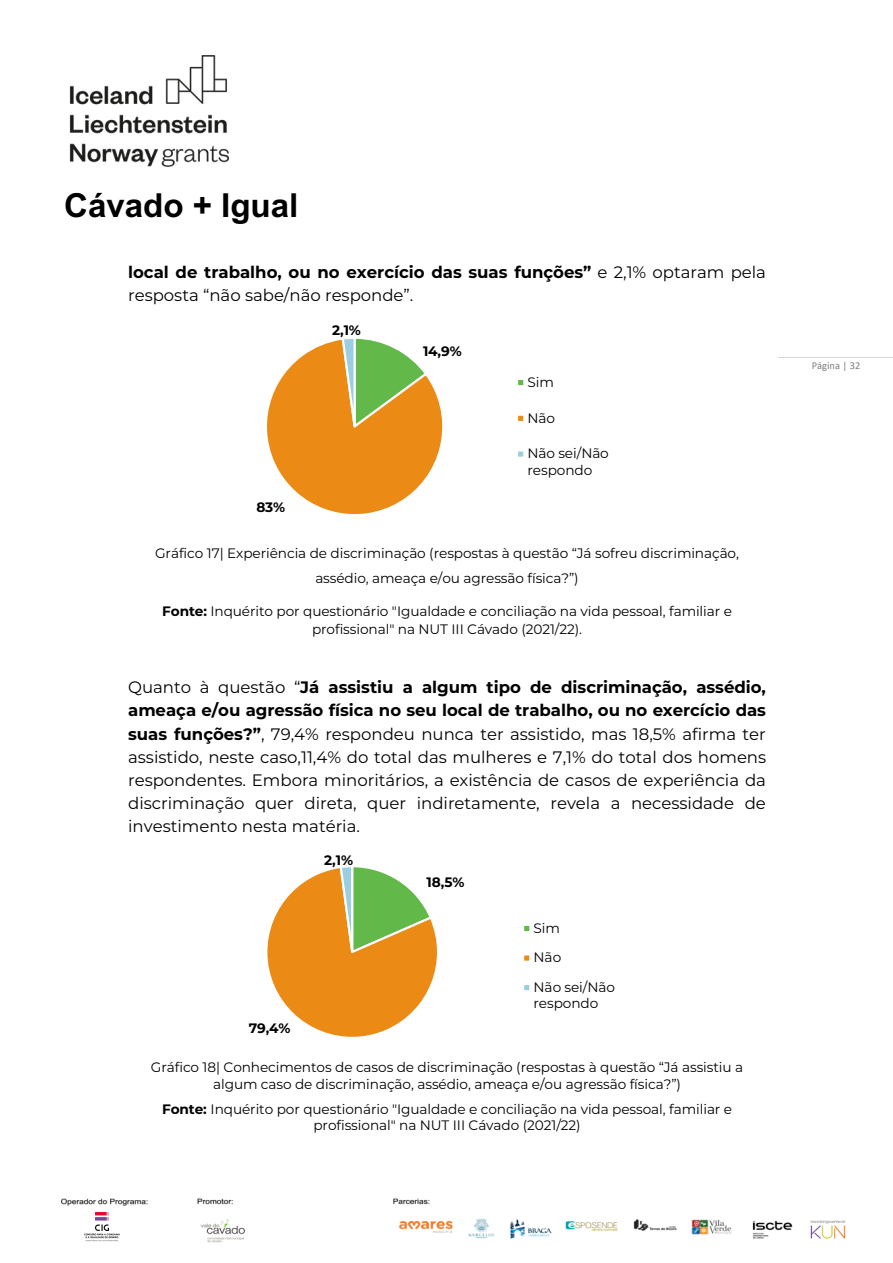
<style>
.page{position:relative;width:893px;height:1263px;background:#fff}
.page>*{position:absolute;margin:0;border:0;box-sizing:border-box;transform-origin:0 0}
.t1{font:700 33.15px "Arial";color:#000}
.t2{font:16.5px/23.1px "Montserrat";color:#000}
.t3{font:13.65px/16.5px "Montserrat";letter-spacing:-.01em;color:#000;text-align:center}
.t4{font:700 13.65px "Montserrat";letter-spacing:-.005em;color:#000}
.t5{font:10.5px "Calibri";color:#7f7f7f}
.s1{font-weight:700}
</style>
<div class="page">
<img style="left:60px;top:1198px;width:786px;height:45px">
<img style="left:69px;top:55px;width:160px;height:111px">
<hr style="left:778px;top:357px;width:115px;height:1px;background:#d8d8d8">
<img style="left:83px;top:1210px;width:39px;height:32px">
<svg style="left:267px;top:338px;width:176px;height:177px"></svg>
<div style="left:517px;top:379px;width:7px;height:7px;background:#62b949"></div>
<div style="left:516px;top:378px;width:9px;height:9px;border:2px solid #fff"></div>
<div style="left:517px;top:415px;width:7px;height:7px;background:#eb8b16"></div>
<div style="left:516px;top:413px;width:9px;height:10px;border:2px solid #fff"></div>
<div style="left:517px;top:450px;width:7px;height:8px;background:#9dcde0"></div>
<div style="left:516px;top:449px;width:9px;height:10px;border:2px solid #fff"></div>
<svg style="left:267px;top:867px;width:170px;height:170px"></svg>
<div style="left:523px;top:925px;width:7px;height:7px;background:#62b949"></div>
<div style="left:522px;top:924px;width:10px;height:9px;border:2px solid #fff"></div>
<div style="left:523px;top:954px;width:7px;height:8px;background:#eb8b16"></div>
<div style="left:522px;top:953px;width:10px;height:10px;border:2px solid #fff"></div>
<div style="left:523px;top:984px;width:7px;height:7px;background:#9dcde0"></div>
<div style="left:522px;top:983px;width:10px;height:9px;border:2px solid #fff"></div>
<h1 class="t1" style="left:64px;top:182px;width:245px">!"#$%&amp;'(')*+$,'</h1>
<p class="t2" style="left:128px;top:260px;width:639px"><span class="s1">local de trabalho, ou no exercício das suas funções”</span> e 2,1% optaram pela resposta “não sabe/não responde”.</p>
<p class="t4" style="left:332px;top:320px;width:30px">2,1%</p>
<p class="t4" style="left:256px;top:497px;width:30px">83%</p>
<p class="t4" style="left:423px;top:341px;width:40px">14,9%</p>
<p class="t3" style="left:527px;top:373px;width:28px">Sim</p>
<p class="t3" style="left:527px;top:409px;width:29px">Não</p>
<p class="t3" style="left:527px;top:445px;width:83px;text-align:left">Não sei/Não respondo</p>
<p class="t3" style="left:155px;top:540px;width:585px;line-height:24.5px">Gráfico 17| Experiência de discriminação (respostas à questão “Já sofreu discriminação, assédio, ameaça e/ou agressão física?”)</p>
<p class="t3" style="left:162px;top:602px;width:571px;line-height:17.7px"><span class="s1">Fonte:</span> Inquérito por questionário "Igualdade e conciliação na vida pessoal, familiar e profissional" na NUT III Cávado (2021/22).</p>
<p class="t2" style="left:128px;top:675px;width:640px;text-align:justify">Quanto à questão “<span class="s1">Já assistiu a algum tipo de discriminação, assédio, ameaça e/ou agressão física no seu local de trabalho, ou no exercício das suas funções?”</span>, 79,4% respondeu nunca ter assistido, mas 18,5% afirma ter assistido, neste caso,11,4% do total das mulheres e 7,1% do total dos homens respondentes. Embora minoritários, a existência de casos de experiência da discriminação quer direta, quer indiretamente, revela a necessidade de investimento nesta matéria.</p>
<p class="t4" style="left:324px;top:850px;width:30px">2,1%</p>
<p class="t4" style="left:249px;top:1018px;width:43px">79,4%</p>
<p class="t4" style="left:427px;top:872px;width:39px">18,5%</p>
<p class="t3" style="left:534px;top:913px;width:83px;line-height:29.5px;text-align:left">Sim<br>Não<br>Não sei/Não</p>
<p class="t3" style="left:534px;top:995px;width:66px">respondo</p>
<p class="t3" style="left:151px;top:1058px;width:594px">Gráfico 18| Conhecimentos de casos de discriminação (respostas à questão “Já assistiu a algum caso de discriminação, assédio, ameaça e/ou agressão física?”)</p>
<p class="t3" style="left:162px;top:1100px;width:572px"><span class="s1">Fonte:</span> Inquérito por questionário "Igualdade e conciliação na vida pessoal, familiar e profissional" na NUT III Cávado (2021/22)</p>
<p class="t5" style="left:812px;top:359px;width:50px">"#$%&amp;'!(!+*</p>
</div>
